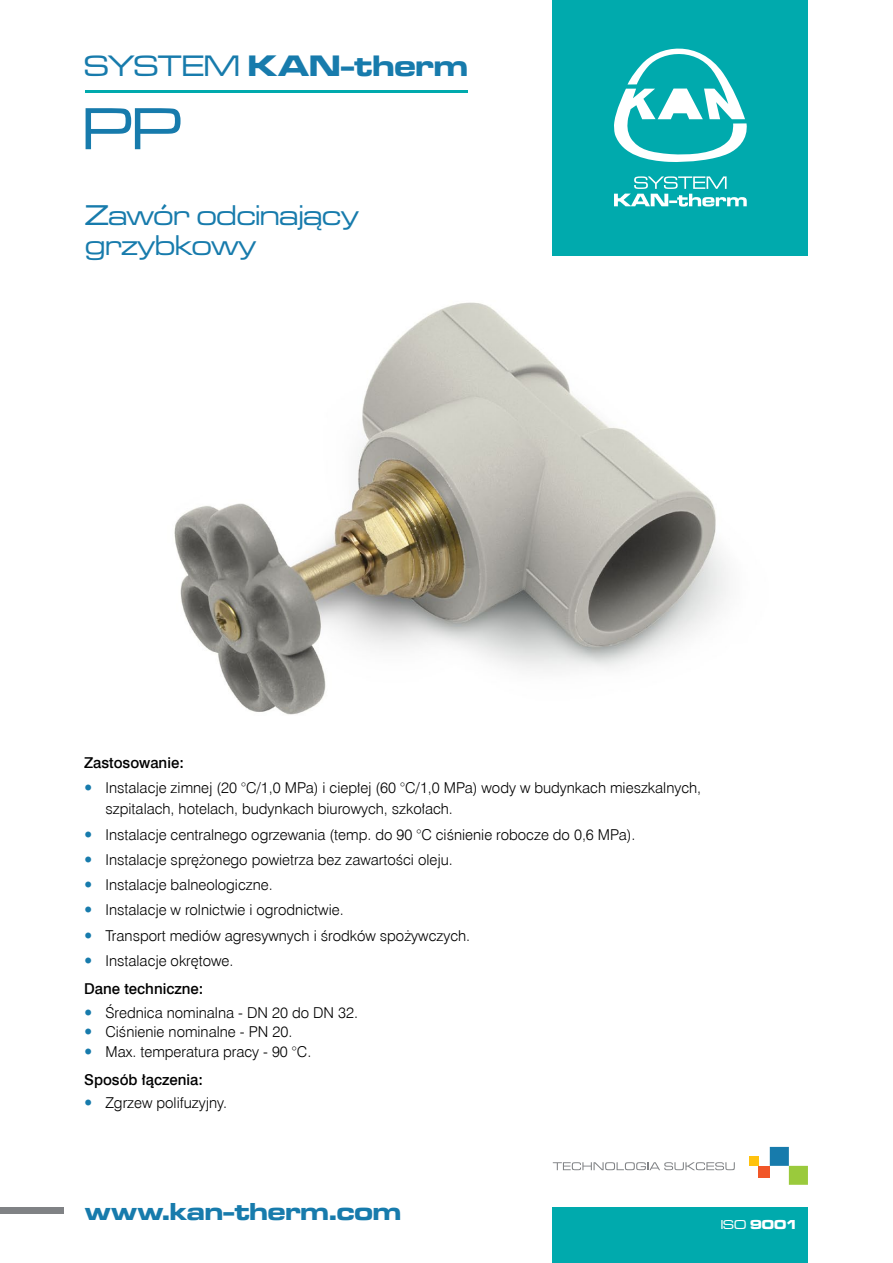
<style>
.page{position:relative;width:893px;height:1263px;background:#fff}
.page>*{position:absolute;margin:0;border:0;box-sizing:border-box;transform-origin:0 0}
.t1{font:61.5px "Microgramma D Med Ext";color:#177bac}
.t2{font:30.75px "Microgramma D Bol Ext";color:#177bac}
.t3{font:29.7px/30px "Microgramma D Med Ext";color:#177bac}
.t4{font:25.5px "Microgramma D Bol Ext";color:#177bac}
.t5{font:15px/25.2px "Swis 721 Lt EU";color:#000}
.t6{font:15px "Swis 721 Md EU";color:#000}
.t7{font:13.5px "Microgramma D Bol Ext";color:#fff}
.s1{font-family:"Microgramma D Med Ext"}
</style>
<div class="page">
<div style="left:758px;top:1166px;width:12px;height:11px;background:#f15628"></div>
<div style="left:749px;top:1156px;width:9px;height:10px;background:#ffc20e"></div>
<div style="left:789px;top:1166px;width:19px;height:19px;background:#9aca3c"></div>
<div style="left:770px;top:1147px;width:19px;height:19px;background:#177bac"></div>
<svg style="left:553px;top:1162px;width:182px;height:8px"></svg>
<div style="left:553px;top:0;width:255px;height:255px;background:#00aaad"></div>
<svg style="left:614px;top:48px;width:133px;height:159px"></svg>
<div style="left:553px;top:1208px;width:255px;height:55px;background:#00aaad"></div>
<hr style="left:85px;top:90px;width:383px;height:2px;background:#00aaad">
<div style="left:0;top:1208px;width:64px;height:6px;background:#808285"></div>
<img style="left:174px;top:302px;width:554px;height:413px">
<h2 class="t2" style="left:84px;top:45px;width:385px"><span class="s1">SYSTEM</span> KAN‑therm</h2>
<h1 class="t1" style="left:82px;top:90px;width:100px">PP</h1>
<h3 class="t3" style="left:85px;top:199px;width:275px">Zawór odcinający grzybkowy</h3>
<p class="t6" style="left:84px;top:754px;width:101px">Zastosowanie:</p>
<p class="t5" style="left:105px;top:778px;width:597px;line-height:21px">Instalacje zimnej (20 °C/1,0 MPa) i ciepłej (60 °C/1,0 MPa) wody w budynkach mieszkalnych, szpitalach, hotelach, budynkach biurowych, szkołach.</p>
<p class="t5" style="left:105px;top:822px;width:532px">Instalacje centralnego ogrzewania (temp. do 90 °C ciśnienie robocze do 0,6 MPa).<br>Instalacje sprężonego powietrza bez zawartości oleju.<br>Instalacje balneologiczne.<br>Instalacje w rolnictwie i ogrodnictwie.<br>Transport mediów agresywnych i środków spożywczych.<br>Instalacje okrętowe.</p>
<p class="t6" style="left:84px;top:979px;width:121px">Dane techniczne:</p>
<p class="t5" style="left:105px;top:1003px;width:254px;line-height:19.5px">Średnica nominalna - DN 20 do DN 32.<br>Ciśnienie nominalne - PN 20.<br>Max. temperatura pracy - 90 °C.</p>
<p class="t6" style="left:84px;top:1070px;width:120px">Sposób łączenia:</p>
<p class="t5" style="left:105px;top:1091px;width:123px">Zgrzew polifuzyjny.</p>
<h3 class="t4" style="left:85px;top:1194px;width:318px">www.kan-therm.com</h3>
<p class="t7" style="left:721px;top:1216px;width:79px"><span class="s1">ISO</span> 9001</p>
</div>
